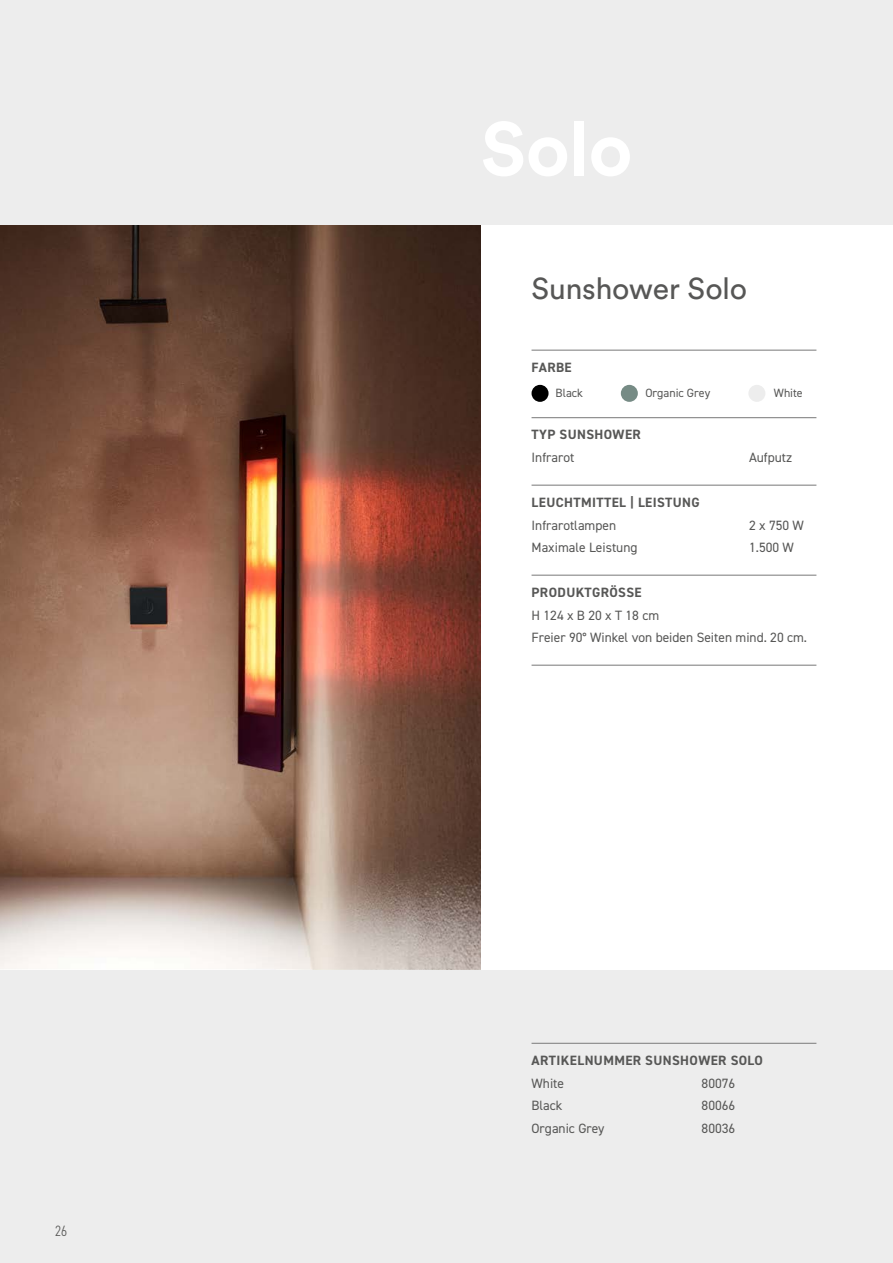
<style>
.page{position:relative;width:893px;height:1263px;background:#ededed}
.page>*{position:absolute;margin:0;border:0;box-sizing:border-box;transform-origin:0 0}
.t1{font:30px "Circular XX";letter-spacing:-.005em;color:#575756}
.t2{font:300 condensed 15px "DIN2014";color:#575756}
.t3{font:13.5px/22.5px "DIN2014";color:#575756}
.t4{font:700 13.5px "DIN2014";letter-spacing:.03em;color:#575756}
.t5{font:12px "DIN2014";color:#575756}
</style>
<div class="page">
<div style="left:480px;top:225px;width:413px;height:744px;background:#fff"></div>
<img style="left:0;top:225px;width:480px;height:744px">
<hr style="left:531px;top:1043px;width:285px;height:1px;background:#878787">
<div style="left:531px;top:385px;width:18px;height:17px;background:#000;border-radius:50%"></div>
<div style="left:621px;top:385px;width:17px;height:17px;background:#768b85;border-radius:50%"></div>
<div style="left:748px;top:385px;width:17px;height:17px;background:#ededed;border-radius:50%"></div>
<hr style="left:531px;top:350px;width:285px;height:1px;background:#878787">
<hr style="left:531px;top:417px;width:285px;height:1px;background:#878787">
<hr style="left:531px;top:485px;width:285px;height:1px;background:#878787">
<hr style="left:531px;top:575px;width:285px;height:1px;background:#878787">
<hr style="left:531px;top:665px;width:285px;height:1px;background:#878787">
<p class="t2" style="left:55px;top:1222px;width:13px">26</p>
<h1 class="t1" style="left:531px;top:268px;width:217px">Sunshower Solo</h1>
<p class="t4" style="left:532px;top:358px;width:42px">FARBE</p>
<p class="t5" style="left:556px;top:386px;width:29px">Black</p>
<p class="t5" style="left:645px;top:386px;width:66px">Organic Grey</p>
<p class="t5" style="left:774px;top:386px;width:30px">White</p>
<p class="t4" style="left:532px;top:426px;width:111px">TYP SUNSHOWER</p>
<p class="t3" style="left:531px;top:446px;width:44px">Infrarot</p>
<p class="t3" style="left:749px;top:446px;width:45px">Aufputz</p>
<p class="t4" style="left:532px;top:493px;width:170px">LEUCHTMITTEL | LEISTUNG</p>
<p class="t3" style="left:531px;top:513px;width:86px">Infrarotlampen</p>
<p class="t3" style="left:749px;top:513px;width:56px">2 x 750 W</p>
<p class="t3" style="left:531px;top:536px;width:107px">Maximale Leistung</p>
<p class="t3" style="left:749px;top:536px;width:46px">1.500 W</p>
<p class="t4" style="left:532px;top:583px;width:112px">PRODUKTGRÖSSE</p>
<p class="t3" style="left:531px;top:603px;width:277px">H 124 x B 20 x T 18 cm<br>Freier 90° Winkel von beiden Seiten mind. 20 cm.</p>
<p class="t4" style="left:532px;top:1051px;width:233px">ARTIKELNUMMER SUNSHOWER SOLO</p>
<p class="t3" style="left:531px;top:1071px;width:34px">White</p>
<p class="t3" style="left:702px;top:1071px;width:35px">80076</p>
<p class="t3" style="left:531px;top:1094px;width:32px">Black</p>
<p class="t3" style="left:702px;top:1094px;width:35px">80066</p>
<p class="t3" style="left:531px;top:1116px;width:75px">Organic Grey</p>
<p class="t3" style="left:702px;top:1116px;width:35px">80036</p>
</div>
